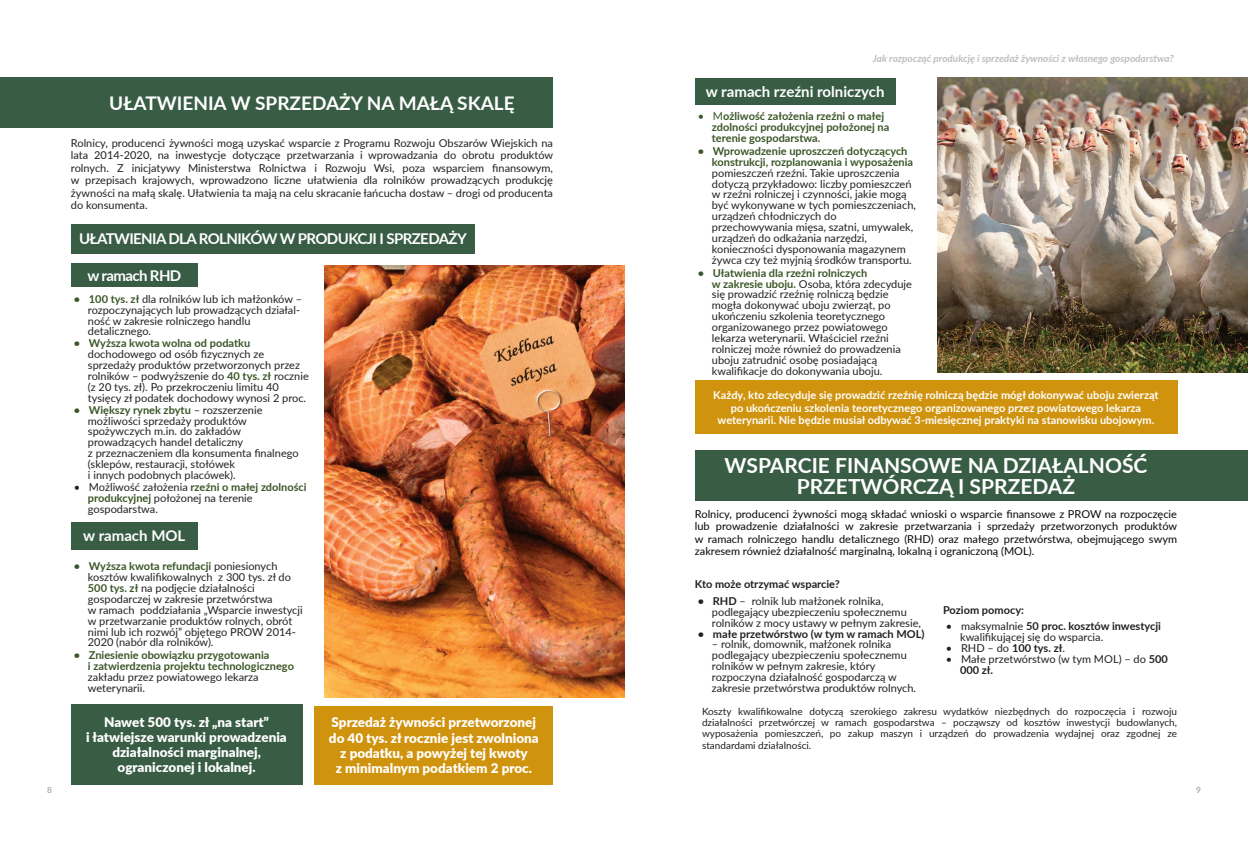
<style>
.page{position:relative;width:1248px;height:842px;background:#fff}
.page>*{position:absolute;margin:0;border:0;box-sizing:border-box;transform-origin:0 0}
.t1{font:700 20.8px/21.3px "Lato";color:#fff;text-align:center}
.t2{font:700 18.8px "Lato";color:#fff}
.t3{font:700 14.9px "Lato";letter-spacing:-.04em;color:#fff}
.t4{font:700 14.9px "Lato";color:#fff}
.t5{font:900 13.3px/15.3px "Lato";color:#fff;text-align:center}
.t6{font:10.9px/10.9px "Lato";color:#231f20}
.t7{font:10.9px/12.5px "Lato";color:#080704;text-align:justify}
.t8{font:700 10.9px/10.9px "Lato";color:#3a5627}
.t9{font:700 10.9px/12.5px "Lato";color:#fff;text-align:center}
.t10{font:700 10.9px "Lato";color:#231f20}
.t11{font:9.9px/11.3px "Lato";color:#231f20;text-align:justify}
.t12{font:italic 700 9.9px "Lato";color:#bdbec1}
.t13{font:8.4px "Lato";color:#939598}
.s1{font-weight:700;color:#3a5627}
.s2{font-weight:400}
.s3{font-weight:700}
</style>
<div class="page">
<div style="left:314px;top:706px;width:239px;height:79px;background:#d0930e"></div>
<div style="left:0;top:78px;width:553px;height:50px;background:#395d44"></div>
<div style="left:71px;top:224px;width:403px;height:29px;background:#395d44"></div>
<div style="left:71px;top:264px;width:127px;height:23px;background:#395d44"></div>
<div style="left:694px;top:78px;width:201px;height:27px;background:#395d44"></div>
<div style="left:71px;top:522px;width:127px;height:28px;background:#395d44"></div>
<div style="left:694px;top:381px;width:482px;height:53px;background:#d0930e"></div>
<div style="left:71px;top:704px;width:231px;height:81px;background:#395d44"></div>
<div style="left:694px;top:451px;width:553px;height:50px;background:#395d44"></div>
<img style="left:325px;top:266px;width:299px;height:431px">
<img style="left:937px;top:77px;width:310px;height:296px">
<h2 class="t2" style="left:109px;top:94px;width:407px">UŁATWIENIA W SPRZEDAŻY NA MAŁĄ SKALĘ</h2>
<p class="t6" style="left:71px;top:137px;width:484px;line-height:12.5px;text-align:justify">Rolnicy, producenci żywności mogą uzyskać wsparcie z Programu Rozwoju Obszarów Wiejskich na lata 2014-2020, na inwestycje dotyczące przetwarzania i wprowadzania do obrotu produktów rolnych. Z inicjatywy Ministerstwa Rolnictwa i Rozwoju Wsi, poza wsparciem finansowym, w przepisach krajowych, wprowadzono liczne ułatwienia dla rolników prowadzących produkcję żywności na małą skalę. Ułatwienia ta mają na celu skracanie łańcucha dostaw – drogi od producenta do konsumenta.</p>
<h3 class="t3" style="left:79px;top:232px;width:389px">UŁATWIENIA DLA ROLNIKÓW W PRODUKCJI I SPRZEDAŻY</h3>
<h3 class="t3" style="left:87px;top:269px;width:96px">w ramach RHD</h3>
<p class="t6" style="left:88px;top:294px;width:216px;text-indent:-14px"><span class="s1">• 100 tys. zł</span> dla rolników lub ich małżonków – rozpoczynających lub prowadzących działal&shy;ność w zakresie rolniczego handlu detalicznego.</p>
<p class="t8" style="left:74px;top:338px;width:178px">• Wyższa kwota wolna od podatku</p>
<p class="t6" style="left:88px;top:349px;width:222px">dochodowego od osób fizycznych ze sprzedaży produktów przetworzonych przez rolników – podwyższenie do <span class="s1">40 tys. zł</span> rocznie (z 20 tys. zł). Po przekroczeniu limitu 40 tysięcy zł podatek dochodowy wynosi 2 proc.</p>
<p class="t6" style="left:88px;top:405px;width:212px;text-indent:-14px"><span class="s1">• Większy rynek zbytu</span> – rozszerzenie możliwości sprzedaży produktów spożywczych m.in. do zakładów prowadzących handel detaliczny<br>z przeznaczeniem dla konsumenta finalnego (sklepów, restauracji, stołówek<br>i innych podobnych placówek).</p>
<p class="t6" style="left:88px;top:482px;width:220px;text-indent:-14px">• Możliwość założenia <span class="s1">rzeźni o małej zdolności produkcyjnej</span> położonej na terenie gospodarstwa.</p>
<h3 class="t4" style="left:83px;top:529px;width:104px">w ramach MOL</h3>
<p class="t6" style="left:88px;top:561px;width:216px;text-indent:-14px"><span class="s1">• Wyższa kwota refundacji</span> poniesionych kosztów kwalifikowalnych z 300 tys. zł do <span class="s1">500 tys. zł</span> na podjęcie działalności gospodarczej w zakresie przetwórstwa<br>w ramach poddziałania „Wsparcie inwestycji w przetwarzanie produktów rolnych, obrót nimi lub ich rozwój” objętego PROW 2014- 2020 (nabór dla rolników).</p>
<p class="t8" style="left:88px;top:650px;width:207px;text-indent:-14px">• Zniesienie obowiązku przygotowania<br>i zatwierdzenia projektu technologicznego</p>
<p class="t6" style="left:88px;top:672px;width:172px">zakładu przez powiatowego lekarza weterynarii.</p>
<p class="t5" style="left:86px;top:715px;width:202px">Nawet 500 tys. zł „na start”<br>i łatwiejsze warunki prowadzenia działalności marginalnej, ograniczonej i lokalnej.</p>
<p class="t5" style="left:329px;top:715px;width:211px">Sprzedaż żywności przetworzonej do 40 tys. zł rocznie jest zwolniona z podatku, a powyżej tej kwoty<br>z minimalnym podatkiem 2 proc.</p>
<p class="t12" style="left:872px;top:54px;width:302px">Jak rozpocząć produkcję i sprzedaż żywności z własnego gospodarstwa?</p>
<h3 class="t4" style="left:706px;top:85px;width:180px">w ramach rzeźni rolniczych</h3>
<p class="t8" style="left:711px;top:111px;width:179px;text-indent:-14px"><span class="s2">• M</span>ożliwość założenia rzeźni o małej zdolności produkcyjnej położonej na terenie gospodarstwa.</p>
<p class="t8" style="left:711px;top:146px;width:203px;text-indent:-14px">• Wprowadzenie uproszczeń dotyczących konstrukcji, rozplanowania i wyposażenia</p>
<p class="t6" style="left:711px;top:168px;width:205px">pomieszczeń rzeźni. Takie uproszczenia dotyczą przykładowo: liczby pomieszczeń w rzeźni rolniczej i czynności, jakie mogą być wykonywane w tych pomieszczeniach, urządzeń chłodniczych do przechowywania mięsa, szatni, umywalek, urządzeń do odkażania narzędzi, konieczności dysponowania magazynem żywca czy też myjnią środków transportu.</p>
<p class="t6" style="left:711px;top:268px;width:201px;text-indent:-14px"><span class="s1">• Ułatwienia dla rzeźni rolniczych<br>w zakresie uboju.</span> Osoba, która zdecyduje się prowadzić rzeźnię rolniczą będzie mogła dokonywać uboju zwierząt, po ukończeniu szkolenia teoretycznego organizowanego przez powiatowego lekarza weterynarii. Właściciel rzeźni rolniczej może również do prowadzenia uboju zatrudnić osobę posiadającą kwalifikacje do dokonywania uboju.</p>
<p class="t9" style="left:713px;top:389px;width:447px">Każdy, kto zdecyduje się prowadzić rzeźnię rolniczą będzie mógł dokonywać uboju zwierząt po ukończeniu szkolenia teoretycznego organizowanego przez powiatowego lekarza weterynarii. Nie będzie musiał odbywać 3-miesięcznej praktyki na stanowisku ubojowym.</p>
<h1 class="t1" style="left:724px;top:456px;width:424px">WSPARCIE FINANSOWE NA DZIAŁALNOŚĆ<br>PRZETWÓRCZĄ I SPRZEDAŻ</h1>
<p class="t7" style="left:694px;top:508px;width:484px">Rolnicy, producenci żywności mogą składać wnioski o wsparcie finansowe z PROW na rozpoczęcie lub prowadzenie działalności w zakresie przetwarzania i sprzedaży przetworzonych produktów w ramach rolniczego handlu detalicznego (RHD) oraz małego przetwórstwa, obejmującego swym zakresem również działalność marginalną, lokalną i ograniczoną (MOL).</p>
<p class="t10" style="left:694px;top:579px;width:146px">Kto może otrzymać wsparcie?</p>
<p class="t6" style="left:711px;top:596px;width:210px;text-indent:-14px"><span class="s3">• RHD</span> – rolnik lub małżonek rolnika, podlegający ubezpieczeniu społecznemu rolników z mocy ustawy w pełnym zakresie,</p>
<p class="t10" style="left:697px;top:629px;width:228px">• małe przetwórstwo (w tym w ramach MOL)</p>
<p class="t6" style="left:711px;top:640px;width:206px">– rolnik, domownik, małżonek rolnika podlegający ubezpieczeniu społecznemu rolników w pełnym zakresie, który rozpoczyna działalność gospodarczą w zakresie przetwórstwa produktów rolnych.</p>
<p class="t10" style="left:943px;top:605px;width:82px">Poziom pomocy:</p>
<p class="t6" style="left:960px;top:622px;width:202px;text-indent:-14px">• maksymalnie <span class="s3">50 proc. kosztów inwestycji </span>kwalifikującej się do wsparcia.</p>
<p class="t10" style="left:945px;top:643px;width:121px"><span class="s2">• RHD – do</span> 100 tys. zł<span class="s2">.</span></p>
<p class="t6" style="left:960px;top:654px;width:209px;text-indent:-14px">• Małe przetwórstwo (w tym MOL) – do <span class="s3">500<br>000 zł.</span></p>
<p class="t11" style="left:702px;top:706px;width:476px">Koszty kwalifikowalne dotyczą szerokiego zakresu wydatków niezbędnych do rozpoczęcia i rozwoju działalności przetwórczej w ramach gospodarstwa – począwszy od kosztów inwestycji budowlanych, wyposażenia pomieszczeń, po zakup maszyn i urządzeń do prowadzenia wydajnej oraz zgodnej ze standardami działalności.</p>
<p class="t13" style="left:47px;top:786px;width:6px">8</p>
<p class="t13" style="left:1195px;top:786px;width:6px">9</p>
</div>
